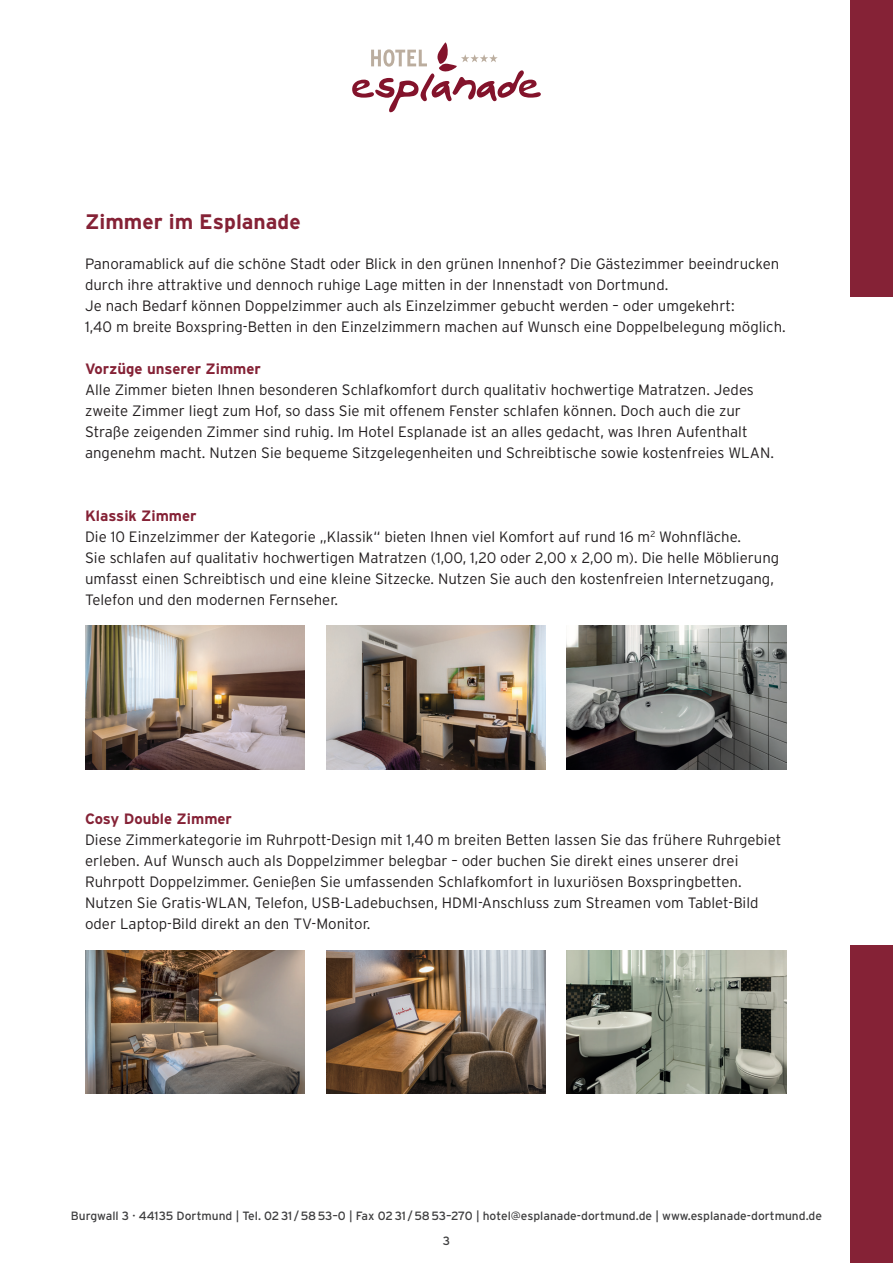
<style>
.page{position:relative;width:893px;height:1263px;background:#fff}
.page>*{position:absolute;margin:0;border:0;box-sizing:border-box;transform-origin:0 0}
.t1{font:700 21px "Interstate";color:#852236}
.t2{font:300 15px/21px "Interstate";color:#231f20}
.t3{font:700 15px "Interstate";color:#852236}
.t4{font:12px "Interstate";color:#3e3e3f}
.s1{font-weight:700;color:#852236}
</style>
<div class="page">
<img style="left:85px;top:626px;width:220px;height:143px">
<img style="left:85px;top:950px;width:220px;height:143px">
<img style="left:326px;top:626px;width:220px;height:143px">
<img style="left:326px;top:950px;width:220px;height:143px">
<img style="left:567px;top:626px;width:220px;height:143px">
<img style="left:567px;top:950px;width:220px;height:143px">
<svg style="left:352px;top:43px;width:189px;height:69px"></svg>
<div style="left:850px;top:0;width:43px;height:297px;background:#852236"></div>
<div style="left:850px;top:945px;width:43px;height:318px;background:#852236"></div>
<h1 class="t1" style="left:85px;top:210px;width:217px">Zimmer im Esplanade</h1>
<p class="t2" style="left:85px;top:253px;width:702px">Panoramablick auf die schöne Stadt oder Blick in den grünen Innenhof? Die Gästezimmer beeindrucken durch ihre attraktive und dennoch ruhige Lage mitten in der Innenstadt von Dortmund.<br>Je nach Bedarf können Doppelzimmer auch als Einzelzimmer gebucht werden – oder umgekehrt:<br>1,40 m breite Boxspring-Betten in den Einzelzimmern machen auf Wunsch eine Doppelbelegung möglich.</p>
<p class="t3" style="left:85px;top:360px;width:177px">Vorzüge unserer Zimmer</p>
<p class="t2" style="left:85px;top:379px;width:690px">Alle Zimmer bieten Ihnen besonderen Schlafkomfort durch qualitativ hochwertige Matratzen. Jedes zweite Zimmer liegt zum Hof, so dass Sie mit offenem Fenster schlafen können. Doch auch die zur Straße zeigenden Zimmer sind ruhig. Im Hotel Esplanade ist an alles gedacht, was Ihren Aufenthalt angenehm macht. Nutzen Sie bequeme Sitzgelegenheiten und Schreibtische sowie kostenfreies WLAN.</p>
<p class="t2" style="left:85px;top:505px;width:696px"><span class="s1">Klassik Zimmer<br></span>Die 10 Einzelzimmer der Kategorie „Klassik“ bieten Ihnen viel Komfort auf rund 16 m<sup>2</sup> Wohnfläche.<br>Sie schlafen auf qualitativ hochwertigen Matratzen (1,00, 1,20 oder 2,00 x 2,00 m). Die helle Möblierung umfasst einen Schreibtisch und eine kleine Sitzecke. Nutzen Sie auch den kostenfreien Internetzugang, Telefon und den modernen Fernseher.</p>
<p class="t3" style="left:85px;top:810px;width:149px">Cosy Double Zimmer</p>
<p class="t2" style="left:85px;top:829px;width:698px">Diese Zimmerkategorie im Ruhrpott-Design mit 1,40 m breiten Betten lassen Sie das frühere Ruhrgebiet erleben. Auf Wunsch auch als Doppelzimmer belegbar – oder buchen Sie direkt eines unserer drei Ruhrpott Doppelzimmer. Genießen Sie umfassenden Schlafkomfort in luxuriösen Boxspringbetten.<br>Nutzen Sie Gratis-WLAN, Telefon, USB-Ladebuchsen, HDMI-Anschluss zum Streamen vom Tablet-Bild oder Laptop-Bild direkt an den TV-Monitor.</p>
<p class="t4" style="left:71px;top:1209px;width:753px">Burgwall 3 · 44135 Dortmund | Tel. 0231 /5853–0 | Fax 0231 /5853–270 | hotel@esplanade-dortmund.de | www.esplanade-dortmund.de</p>
<p class="t4" style="left:443px;top:1234px;width:9px">3</p>
</div>
